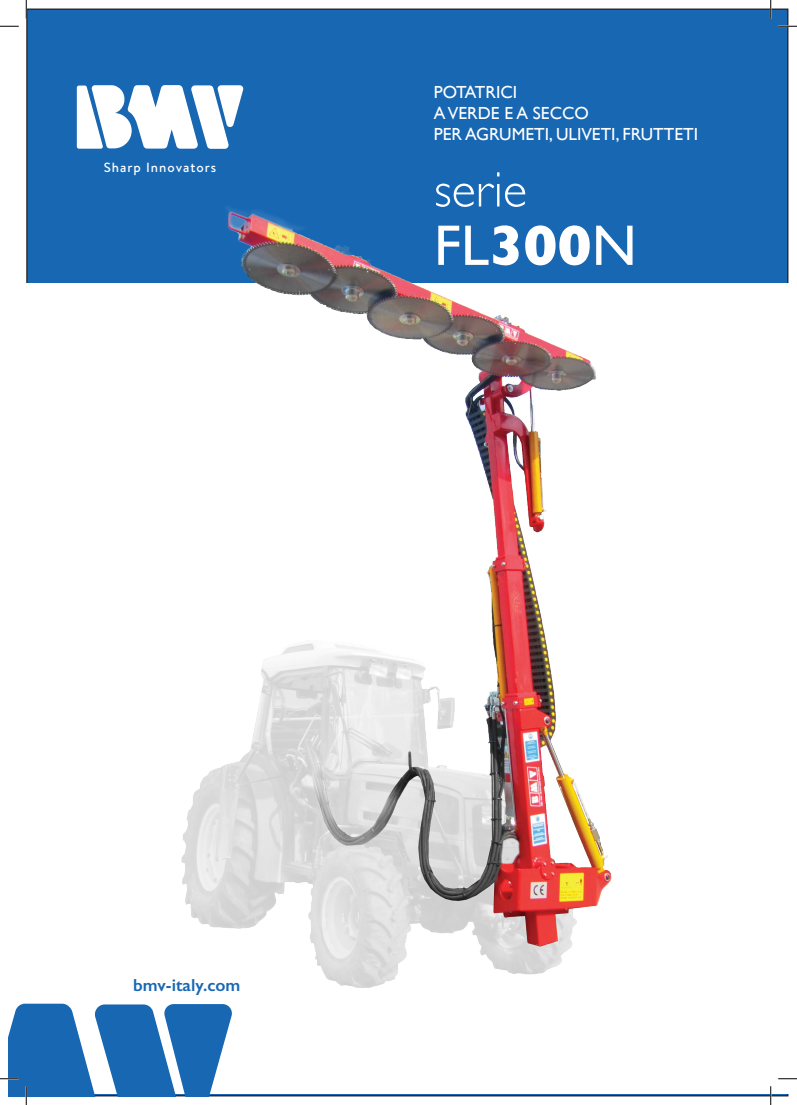
<style>
.page{position:relative;width:797px;height:1105px;background:#fff}
.page>*{position:absolute;margin:0;border:0;box-sizing:border-box;transform-origin:0 0}
.t1{font:57.5px "Gill Sans";color:#fff}
.t2{font:300 50px "Gill Sans";color:#fff}
.t3{font:17.5px/21px "Gill Sans";color:#fff}
.t4{font:600 17.5px "Gill Sans";color:#1867b3}
.t5{font:500 13.25px "Brandon Text";letter-spacing:.075em;color:#fff}
.s1{font-weight:700}
</style>
<div class="page">
<div style="left:27px;top:9px;width:760px;height:1087px;background:#1867b3"></div>
<div style="left:26px;top:283px;width:762px;height:811px;background:#fff"></div>
<svg style="left:77px;top:85px;width:167px;height:64px"></svg>
<img style="left:181px;top:207px;width:431px;height:781px">
<svg style="left:0;top:25px;width:19px;height:2px"></svg>
<svg style="left:778px;top:25px;width:19px;height:2px"></svg>
<svg style="left:778px;top:1078px;width:19px;height:1px"></svg>
<svg style="left:25px;top:0;width:2px;height:19px"></svg>
<svg style="left:0;top:1004px;width:233px;height:101px"></svg>
<svg style="left:770px;top:0;width:1px;height:19px"></svg>
<svg style="left:770px;top:1086px;width:1px;height:19px"></svg>
<p class="t5" style="left:104px;top:158px;width:114px">Sharp Innovators</p>
<p class="t3" style="left:434px;top:81px;width:266px">POTATRICI<br>A VERDE E A SECCO<br>PER AGRUMETI, ULIVETI, FRUTTETI</p>
<h2 class="t2" style="left:434px;top:151px;width:94px">serie</h2>
<h1 class="t1" style="left:434px;top:212px;width:204px">FL<span class="s1">300</span>N</h1>
<p class="t4" style="left:133px;top:974px;width:108px">bmv-italy.com</p>
</div>
